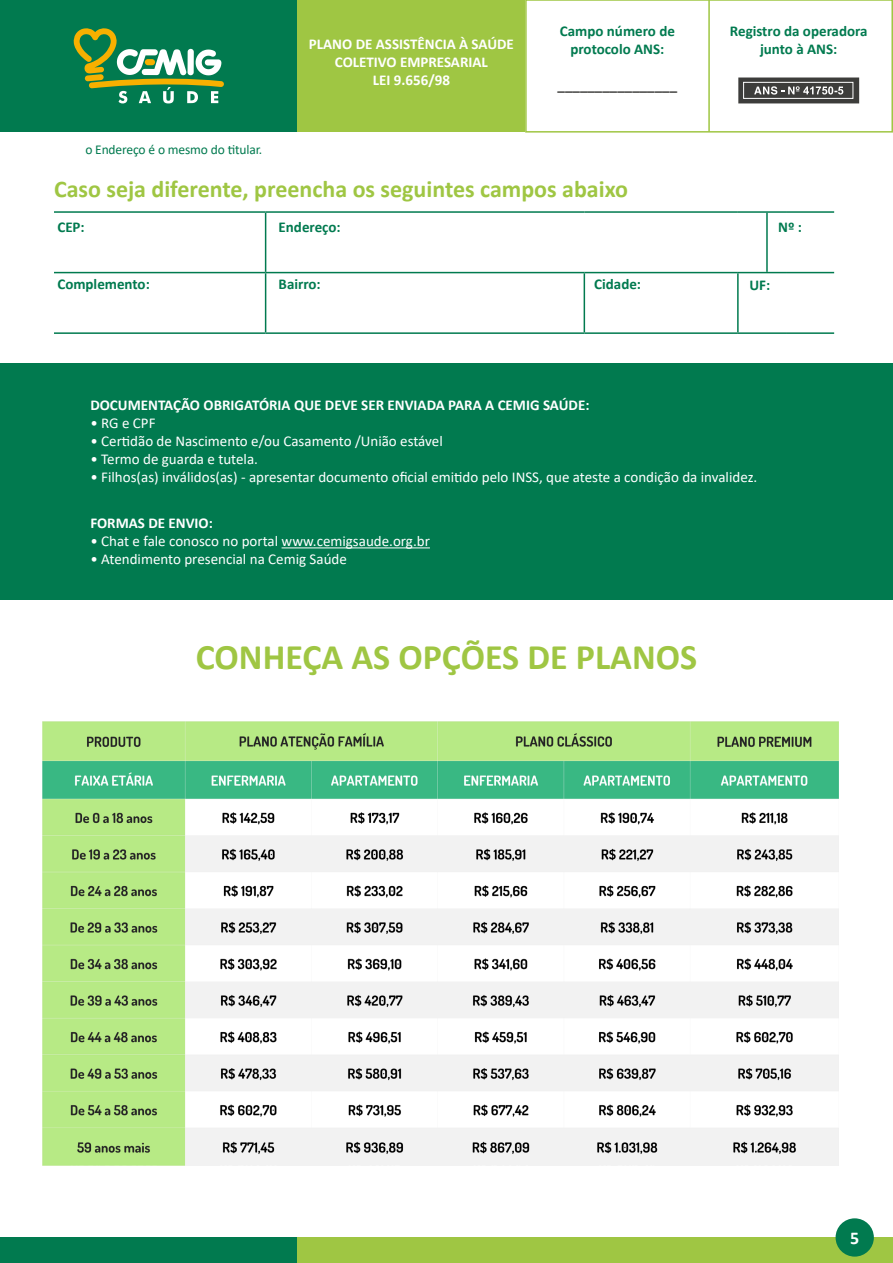
<style>
.page{position:relative;width:893px;height:1263px;background:#fff}
.page>*{position:absolute;margin:0;border:0;box-sizing:border-box;transform-origin:0 0}
.t1{font:700 36px "Calibri";color:#9fc643}
.t2{font:700 24px "Calibri";color:#9fc643}
.t3{font:700 18px "Calibri";color:#fff}
.t4{font:15px "Calibri";color:#fff}
.t5{font:700 15px/18px "Calibri";color:#fff;text-align:center}
.t6{font:700 15px/18px "Calibri";color:#017a4f;text-align:center}
.t7{font:700 15px "Calibri";color:#3d3d3b}
.t8{font:13.5px "Calibri";letter-spacing:-.01em;color:#017a4f}
</style>
<div class="page">
<div style="left:0;top:0;width:298px;height:132px;background:#017a4f"></div>
<div style="left:298px;top:0;width:227px;height:132px;background:#9fc643"></div>
<div style="left:0;top:1237px;width:298px;height:26px;background:#017a4f"></div>
<div style="left:298px;top:1237px;width:595px;height:26px;background:#9fc643"></div>
<svg style="left:74px;top:28px;width:150px;height:75px"></svg>
<div style="left:525px;top:0;width:368px;height:133px;border:2px solid #9fc643"></div>
<div style="left:738px;top:78px;width:121px;height:25px;background:#3d3d3b"></div>
<div style="left:743px;top:82px;width:110px;height:17px;border:1px solid #fff"></div>
<svg style="left:754px;top:86px;width:89px;height:9px"></svg>
<hr style="left:708px;top:0;width:2px;height:132px;background:#9fc643">
<div style="left:836px;top:1218px;width:38px;height:38px;background:#017a4f;border-radius:50%"></div>
<hr style="left:54px;top:211px;width:212px;height:2px;background:#017a4f">
<hr style="left:266px;top:211px;width:318px;height:2px;background:#017a4f">
<hr style="left:265px;top:213px;width:1px;height:59px;background:#017a4f">
<hr style="left:584px;top:211px;width:154px;height:2px;background:#017a4f">
<hr style="left:738px;top:211px;width:29px;height:2px;background:#017a4f">
<svg style="left:767px;top:211px;width:19px;height:2px"></svg>
<hr style="left:786px;top:211px;width:48px;height:2px;background:#017a4f">
<hr style="left:54px;top:272px;width:212px;height:1px;background:#017a4f">
<hr style="left:266px;top:272px;width:318px;height:1px;background:#017a4f">
<hr style="left:265px;top:273px;width:1px;height:59px;background:#017a4f">
<hr style="left:584px;top:272px;width:154px;height:1px;background:#017a4f">
<svg style="left:738px;top:272px;width:48px;height:1px"></svg>
<hr style="left:786px;top:272px;width:48px;height:1px;background:#017a4f">
<hr style="left:54px;top:332px;width:212px;height:2px;background:#017a4f">
<hr style="left:266px;top:332px;width:318px;height:2px;background:#017a4f">
<hr style="left:584px;top:332px;width:154px;height:2px;background:#017a4f">
<hr style="left:738px;top:332px;width:29px;height:2px;background:#017a4f">
<svg style="left:767px;top:332px;width:19px;height:2px"></svg>
<hr style="left:786px;top:332px;width:48px;height:2px;background:#017a4f">
<hr style="left:766px;top:213px;width:2px;height:59px;background:#017a4f">
<hr style="left:584px;top:273px;width:1px;height:59px;background:#017a4f">
<hr style="left:737px;top:273px;width:2px;height:59px;background:#017a4f">
<div style="left:0;top:364px;width:893px;height:236px;background:#017a4f"></div>
<hr style="left:282px;top:547px;width:148px;height:1px;background:#fff">
<img style="left:43px;top:721px;width:796px;height:445px">
<p class="t5" style="left:309px;top:35px;width:207px">PLANO DE ASSISTÊNCIA À SAÚDE<br>COLETIVO EMPRESARIAL<br>LEI 9.656/98</p>
<p class="t6" style="left:560px;top:22px;width:117px">Campo número de protocolo ANS:</p>
<p class="t7" style="left:558px;top:75px;width:121px">________________</p>
<p class="t6" style="left:730px;top:22px;width:139px">Registro da operadora junto à ANS:</p>
<p class="t8" style="left:85px;top:140px;width:178px">o Endereço é o mesmo do titular.</p>
<h2 class="t2" style="left:54px;top:172px;width:576px">Caso seja diferente, preencha os seguintes campos abaixo</h2>
<p class="t6" style="left:57px;top:218px;width:29px">CEP:</p>
<p class="t6" style="left:279px;top:218px;width:64px">Endereço:</p>
<p class="t6" style="left:778px;top:218px;width:25px">Nº :</p>
<p class="t6" style="left:57px;top:274px;width:94px">Complemento:</p>
<p class="t6" style="left:279px;top:274px;width:44px">Bairro:</p>
<p class="t6" style="left:594px;top:274px;width:48px">Cidade:</p>
<p class="t6" style="left:749px;top:275px;width:22px">UF:</p>
<p class="t5" style="left:90px;top:396px;width:501px">DOCUMENTAÇÃO OBRIGATÓRIA QUE DEVE SER ENVIADA PARA A CEMIG SAÚDE:</p>
<p class="t4" style="left:90px;top:413px;width:67px">• RG e CPF</p>
<p class="t4" style="left:90px;top:431px;width:354px">• Certidão de Nascimento e/ou Casamento /União estável</p>
<p class="t4" style="left:90px;top:449px;width:169px">• Termo de guarda e tutela.</p>
<p class="t4" style="left:90px;top:467px;width:669px">• Filhos(as) inválidos(as) - apresentar documento oficial emitido pelo INSS, que ateste a condição da invalidez.</p>
<p class="t5" style="left:90px;top:514px;width:124px">FORMAS DE ENVIO:</p>
<p class="t4" style="left:90px;top:531px;width:341px">• Chat e fale conosco no portal www.cemigsaude.org.br</p>
<p class="t4" style="left:90px;top:549px;width:258px">• Atendimento presencial na Cemig Saúde</p>
<h1 class="t1" style="left:196px;top:632px;width:503px">CONHEÇA AS OPÇÕES DE PLANOS</h1>
<p class="t3" style="left:850px;top:1225px;width:11px">5</p>
</div>
